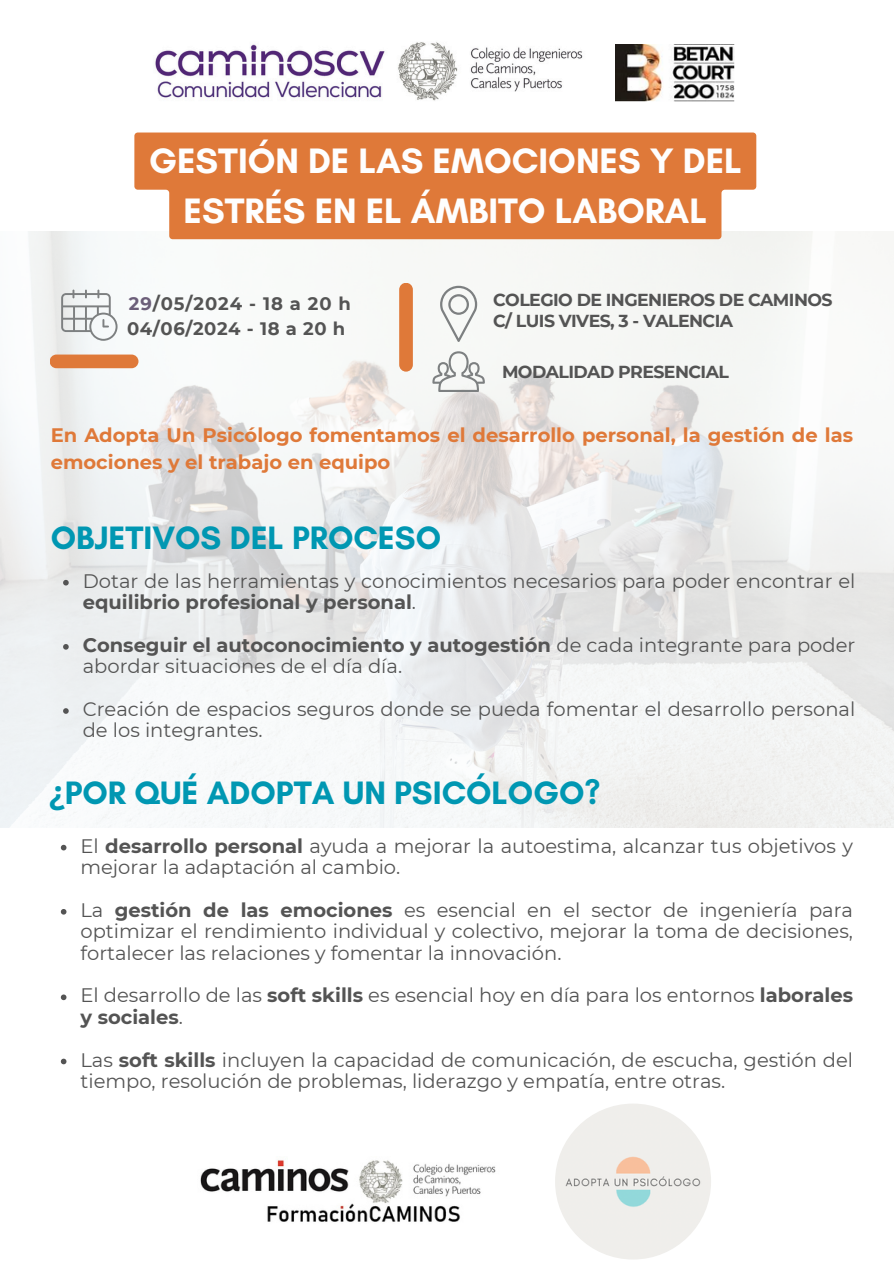
<style>
.page{position:relative;width:894px;height:1264px;background:#fff}
.page>*{position:absolute;margin:0;border:0;box-sizing:border-box;transform-origin:0 0}
.t1{font:700 36px/49.5px "Glacial Indifference";color:#fefefe;text-align:center}
.t2{font:700 33px "Glacial Indifference";color:#0097b2}
.t3{font:19.5px/21.3px "Montserrat";color:#545454}
.t4{font:700 19.5px/27px "Montserrat";color:#df7939}
.t5{font:700 18px "Montserrat";letter-spacing:.04em;color:#545454}
.t6{font:700 17.4px "Montserrat";letter-spacing:-.035em;color:#545454}
.s1{color:#6b5e79}
.s2{font-weight:700}
.s3{font-family:"Noto Sans"}
</style>
<div class="page">
<img style="left:1px;top:232px;width:892px;height:595px">
<div style="left:50px;top:354px;width:88px;height:14px;background:#df7939;border-radius:7px"></div>
<div style="left:399px;top:283px;width:13px;height:88px;background:#df7939;border-radius:7px"></div>
<img style="left:155px;top:42px;width:487px;height:60px">
<img style="left:615px;top:44px;width:119px;height:57px">
<img style="left:200px;top:1160px;width:296px;height:62px">
<img style="left:555px;top:1103px;width:155px;height:156px;border-radius:50%">
<svg style="left:440px;top:286px;width:37px;height:56px"></svg>
<svg style="left:63px;top:580px;width:6px;height:5px"></svg>
<svg style="left:63px;top:644px;width:6px;height:5px"></svg>
<svg style="left:63px;top:708px;width:6px;height:5px"></svg>
<svg style="left:432px;top:351px;width:52px;height:41px"></svg>
<div style="left:134px;top:132px;width:622px;height:107px;background:#df7939"></div>
<svg style="left:61px;top:844px;width:5px;height:6px"></svg>
<svg style="left:61px;top:909px;width:5px;height:5px"></svg>
<svg style="left:61px;top:994px;width:5px;height:6px"></svg>
<svg style="left:61px;top:1058px;width:5px;height:6px"></svg>
<svg style="left:61px;top:289px;width:56px;height:52px"></svg>
<p class="t1" style="left:149px;top:136px;width:594px">GESTIÓN DE LAS EMOCIONES Y DEL<br>ESTRÉS EN EL ÁMBITO LABORAL</p>
<p class="t5" style="left:129px;top:292px;width:224px"><span class="s1">29</span>/05/2024 - 18 a 20 h</p>
<p class="t5" style="left:127px;top:318px;width:220px">04/06/2024 - 18 a 20 h</p>
<p class="t6" style="left:493px;top:289px;width:341px">COLEGIO DE INGENIEROS DE CAMINOS</p>
<h2 class="t6" style="left:493px;top:310px;width:241px">C/ LUIS VIVES, 3 - VALENCIA</h2>
<p class="t6" style="left:502px;top:361px;width:228px">MODALIDAD PRESENCIAL</p>
<p class="t4" style="left:51px;top:422px;width:803px">En Adopta Un Psicólogo fomentamos el desarrollo personal, la gestión de las emociones y el trabajo en equipo</p>
<p class="t2" style="left:51px;top:517px;width:392px">OBJETIVOS DEL PROCESO</p>
<p class="t3" style="left:83px;top:570px;width:773px">Dotar de las herramientas y conocimientos necesarios para poder encontrar el <span class="s2">equilibrio profesional y personal</span>.</p>
<h2 class="t3" style="left:83px;top:634px;width:773px"><span class="s2">Conseguir el autoconocimiento y autogestión</span> de cada integrante para poder abordar situaciones de el día día.</h2>
<h2 class="t3" style="left:83px;top:698px;width:773px">Creación de espacios seguros donde se pueda fomentar el desarrollo personal de los integrantes.</h2>
<h1 class="t2" style="left:49px;top:772px;width:553px"><span class="s3">¿</span>POR QUÉ ADOPTA UN PSICÓLOGO?</h1>
<p class="t3" style="left:80px;top:835px;width:773px">El <span class="s2">desarrollo personal</span> ayuda a mejorar la autoestima, alcanzar tus objetivos y mejorar la adaptación al cambio.</p>
<p class="t3" style="left:80px;top:899px;width:773px;text-align:justify">La <span class="s2">gestión de las emociones</span> es esencial en el sector de ingeniería para optimizar el rendimiento individual y colectivo, mejorar la toma de decisiones, fortalecer las relaciones y fomentar la innovación.</p>
<p class="t3" style="left:80px;top:984px;width:773px">El desarrollo de las <span class="s2">soft skills</span> es esencial hoy en día para los entornos <span class="s2">laborales y sociales</span>.</p>
<h1 class="t3" style="left:80px;top:1048px;width:773px">Las <span class="s2">soft skills</span> incluyen la capacidad de comunicación, de escucha, gestión del tiempo, resolución de problemas, liderazgo y empatía, entre otras.</h1>
</div>
